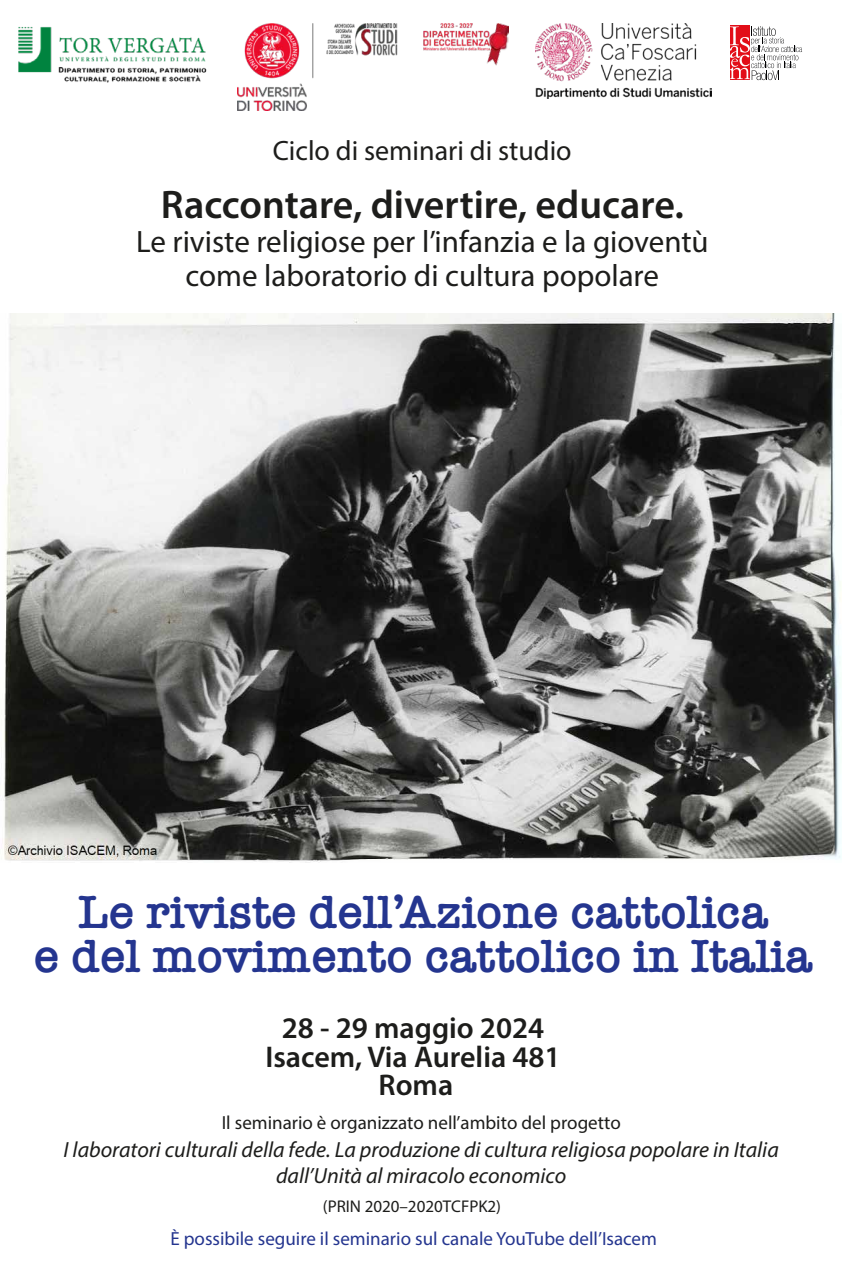
<style>
.page{position:relative;width:842px;height:1264px;background:#fff}
.page>*{position:absolute;margin:0;border:0;box-sizing:border-box;transform-origin:0 0}
.t1{font:600 48px/44px "American Typewriter";color:#24358f;text-align:center}
.t2{font:600 40px "Myriad Pro";color:#1d1d1b}
.t3{font:31px/34px "Myriad Pro";color:#1d1d1b;text-align:center}
.t4{font:600 30px/28.3px "Myriad Pro";color:#1d1d1b;text-align:center}
.t5{font:28px "Myriad Pro";color:#1d1d1b}
.t6{font:italic 22px/26.4px "Myriad Pro";color:#1d1d1b;text-align:center}
.t7{font:19px "Myriad Pro";color:#24358f}
.t8{font:19px "Myriad Pro";color:#1d1d1b}
.t9{font:17px "Myriad Pro";color:#1d1d1b}
</style>
<div class="page">
<img style="left:1px;top:314px;width:840px;height:548px">
<svg style="left:730px;top:26px;width:72px;height:54px"></svg>
<img style="left:18px;top:27px;width:189px;height:56px">
<img style="left:237px;top:23px;width:272px;height:87px">
<img style="left:535px;top:23px;width:176px;height:75px">
<p class="t5" style="left:273px;top:133px;width:300px">Ciclo di seminari di studio</p>
<h2 class="t2" style="left:161px;top:179px;width:524px">Raccontare, divertire, educare.</h2>
<h3 class="t3" style="left:136px;top:224px;width:574px">Le riviste religiose per l’infanzia e la gioventù come laboratorio di cultura popolare</h3>
<h1 class="t1" style="left:34px;top:889px;width:780px">Le riviste dell’Azione cattolica<br>e del movimento cattolico in Italia</h1>
<h3 class="t4" style="left:265px;top:1013px;width:297px">28 - 29 maggio 2024<br>Isacem, Via Aurelia 481<br>Roma</h3>
<p class="t8" style="left:222px;top:1111px;width:400px">Il seminario è organizzato nell’ambito del progetto</p>
<p class="t6" style="left:64px;top:1135px;width:717px">I laboratori culturali della fede. La produzione di cultura religiosa popolare in Italia dall’Unità al miracolo economico</p>
<p class="t9" style="left:323px;top:1195px;width:180px">(PRIN 2020–2020TCFPK2)</p>
<p class="t7" style="left:170px;top:1226px;width:488px">È possibile seguire il seminario sul canale YouTube dell’Isacem</p>
</div>
